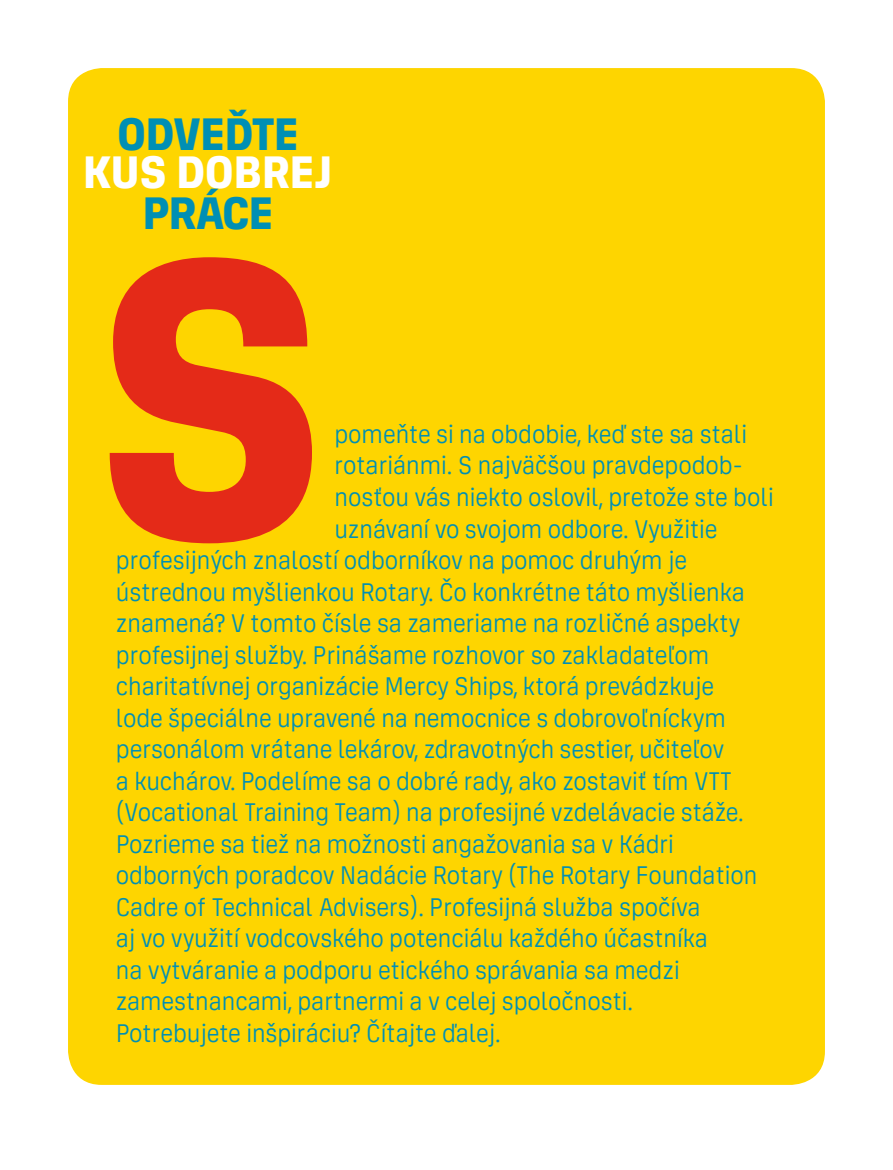
<style>
.page{position:relative;width:893px;height:1170px;background:#fff}
.page>*{position:absolute;margin:0;border:0;box-sizing:border-box;transform-origin:0 0}
.t1{font:700 418.65px "Unio";color:#e42a18}
.t2{font:700 48.15px "Unio";color:#008fb4}
.t3{font:700 48.15px "Unio";color:#fff}
.t4{font:27px "Unio";letter-spacing:-.03em;color:#008fb4;scale:.95 1}
</style>
<div class="page">
<div style="left:68px;top:68px;width:757px;height:1016px;background:#fed500;border-radius:34px"></div>
<h2 class="t2" style="left:116px;top:107px;width:158px">ODVEĎTE</h2>
<h2 class="t3" style="left:82px;top:145px;width:28px">KUS</h2>
<h2 class="t3" style="left:175px;top:145px;width:57px">DOBRE</h2>
<h2 class="t3" style="left:313px;top:145px;width:22px">J</h2>
<h2 class="t2" style="left:142px;top:186px;width:27px">PRÁCE</h2>
<h1 class="t1" style="left:83px;top:167px;width:257px">S</h1>
<p class="t4" style="left:334px;top:419px;width:437px">pomeňte si na obdobie, keď ste sa stali</p>
<p class="t4" style="left:334px;top:450px;width:432px">rotariánmi. S najväčšou pravdepodob-</p>
<p class="t4" style="left:334px;top:482px;width:465px">nosťou vás niekto oslovil, pretože ste boli</p>
<p class="t4" style="left:334px;top:513px;width:406px">uznávaní vo svojom odbore. Využitie</p>
<p class="t4" style="left:116px;top:545px;width:604px">profesijných znalostí odborníkov na pomoc druhým je</p>
<p class="t4" style="left:116px;top:576px;width:664px">ústrednou myšlienkou Rotary. Čo konkrétne táto myšlienka</p>
<p class="t4" style="left:116px;top:608px;width:659px">znamená? V tomto čísle sa zameriame na rozličné aspekty</p>
<p class="t4" style="left:116px;top:639px;width:627px">profesijnej služby. Prinášame rozhovor so zakladateľom</p>
<p class="t4" style="left:116px;top:671px;width:632px">charitatívnej organizácie Mercy Ships, ktorá prevádzkuje</p>
<p class="t4" style="left:116px;top:702px;width:644px">lode špeciálne upravené na nemocnice s dobrovoľníckym</p>
<p class="t4" style="left:116px;top:734px;width:643px">personálom vrátane lekárov, zdravotných sestier, učiteľov</p>
<p class="t4" style="left:116px;top:765px;width:650px">a kuchárov. Podelíme sa o dobré rady, ako zostaviť tím VTT</p>
<p class="t4" style="left:116px;top:797px;width:663px">(Vocational Training Team) na profesijné vzdelávacie stáže.</p>
<p class="t4" style="left:116px;top:829px;width:590px">Pozrieme sa tiež na možnosti angažovania sa v Kádri</p>
<p class="t4" style="left:116px;top:860px;width:678px">odborných poradcov Nadácie Rotary (The Rotary Foundation</p>
<p class="t4" style="left:116px;top:892px;width:618px">Cadre of Technical Advisers). Profesijná služba spočíva</p>
<p class="t4" style="left:116px;top:923px;width:625px">aj vo využití vodcovského potenciálu každého účastníka</p>
<p class="t4" style="left:116px;top:955px;width:596px">na vytváranie a podporu etického správania sa medzi</p>
<p class="t4" style="left:116px;top:986px;width:547px">zamestnancami, partnermi a v celej spoločnosti.</p>
<p class="t4" style="left:116px;top:1018px;width:407px">Potrebujete inšpiráciu? Čítajte ďalej.</p>
</div>
